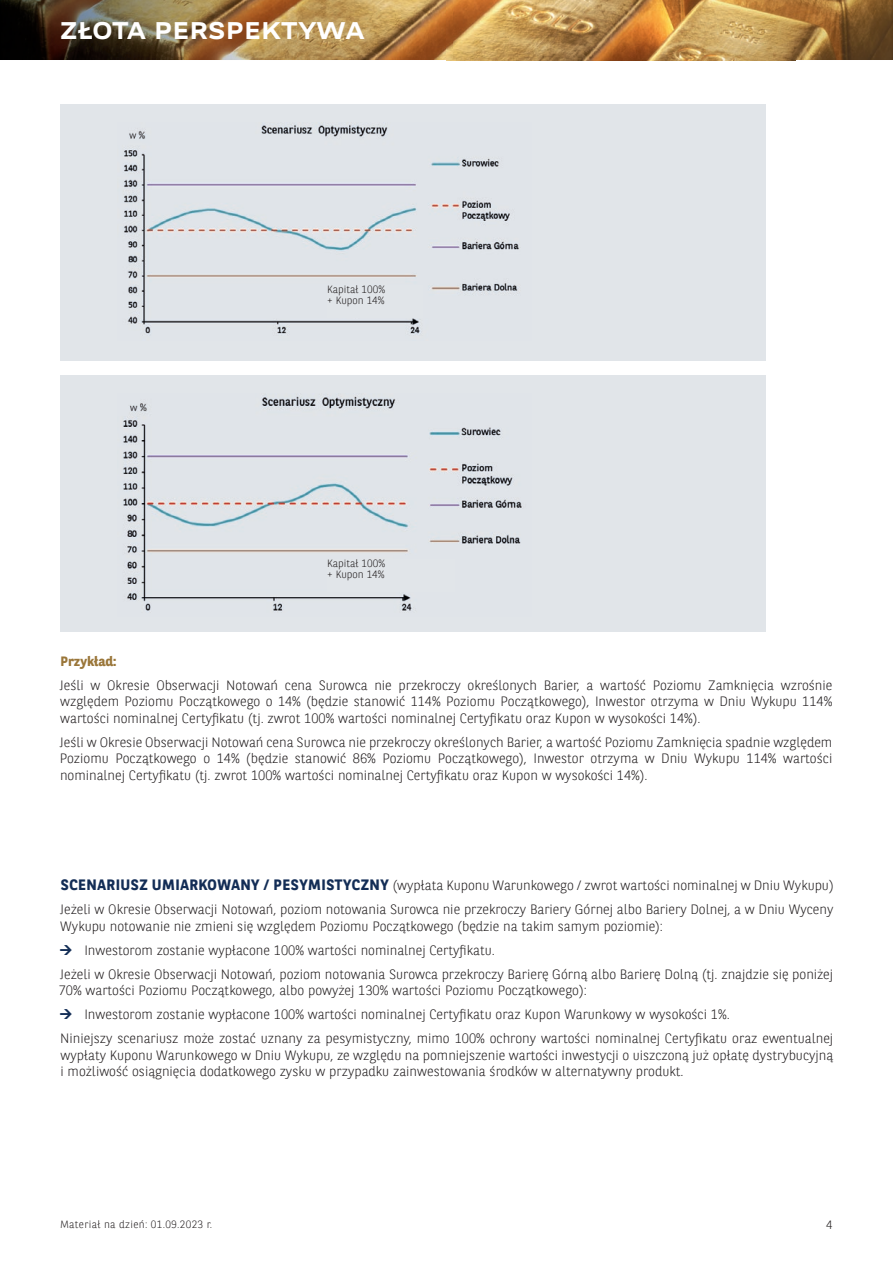
<style>
.page{position:relative;width:893px;height:1263px;background:#fff}
.page>*{position:absolute;margin:0;border:0;box-sizing:border-box;transform-origin:0 0}
.t1{font:700 24px "BNPP Expanded Sans";letter-spacing:.01em;color:#fff}
.t2{font:300 13.5px/16.5px "BNPP Sans";color:#231f20;text-align:justify}
.t3{font:700 13.5px "BNPP Sans";color:#9a7639}
.t4{font:300 12px "BNPP Sans";color:#231f20}
.t5{font:300 10.5px/11.6px "BNPP Sans";color:#231f20}
.t6{font:300 10.5px "BNPP Sans";letter-spacing:.03em;color:#231f20}
.s1{font-weight:700;font-size:15px;color:#132d56}
</style>
<div class="page">
<img style="left:0;top:59px;width:795px;height:1px">
<img style="left:0;top:0;width:795px;height:59px">
<img style="left:795px;top:0;width:98px;height:60px">
<div style="left:60px;top:104px;width:706px;height:256px;background:#e1e5e9"></div>
<div style="left:60px;top:375px;width:706px;height:256px;background:#e1e5e9"></div>
<img style="left:124px;top:124px;width:395px;height:210px">
<img style="left:123px;top:396px;width:399px;height:215px">
<div style="left:327px;top:285px;width:96px;height:33px;background:#e1e5e9"></div>
<div style="left:327px;top:559px;width:127px;height:32px;background:#e1e5e9"></div>
<h1 class="t1" style="left:60px;top:14px;width:306px">ZŁOTA PERSPEKTYWA</h1>
<p class="t5" style="left:327px;top:283px;width:59px">Kapitał 100% + Kupon 14%</p>
<p class="t5" style="left:327px;top:557px;width:59px">Kapitał 100% + Kupon 14%</p>
<p class="t3" style="left:60px;top:652px;width:57px">Przykład:</p>
<p class="t2" style="left:60px;top:676px;width:774px">Jeśli w Okresie Obserwacji Notowań cena Surowca nie przekroczy określonych Barier, a wartość Poziomu Zamknięcia wzrośnie względem Poziomu Początkowego o 14% (będzie stanowić 114% Poziomu Początkowego), Inwestor otrzyma w Dniu Wykupu 114% wartości nominalnej Certyfikatu (tj. zwrot 100% wartości nominalnej Certyfikatu oraz Kupon w wysokości 14%).</p>
<p class="t2" style="left:60px;top:733px;width:774px">Jeśli w Okresie Obserwacji Notowań cena Surowca nie przekroczy określonych Barier, a wartość Poziomu Zamknięcia spadnie względem Poziomu Początkowego o 14% (będzie stanowić 86% Poziomu Początkowego), Inwestor otrzyma w Dniu Wykupu 114% wartości nominalnej Certyfikatu (tj. zwrot 100% wartości nominalnej Certyfikatu oraz Kupon w wysokości 14%).</p>
<p class="t2" style="left:60px;top:873px;width:775px;line-height:24px"><span class="s1">SCENARIUSZ UMIARKOWANY / PESYMISTYCZNY</span> (wypłata Kuponu Warunkowego / zwrot wartości nominalnej w Dniu Wykupu)<br>Jeżeli w Okresie Obserwacji Notowań, poziom notowania Surowca nie przekroczy Bariery Górnej albo Bariery Dolnej, a w Dniu Wyceny</p>
<p class="t2" style="left:60px;top:917px;width:604px">Wykupu notowanie nie zmieni się względem Poziomu Początkowego (będzie na takim samym poziomie):</p>
<p class="t2" style="left:84px;top:941px;width:412px">Inwestorom zostanie wypłacone 100% wartości nominalnej Certyfikatu.</p>
<p class="t2" style="left:60px;top:965px;width:774px">Jeżeli w Okresie Obserwacji Notowań, poziom notowania Surowca przekroczy Barierę Górną albo Barierę Dolną (tj. znajdzie się poniżej</p>
<p class="t2" style="left:59px;top:981px;width:529px">70% wartości Poziomu Początkowego, albo powyżej 130% wartości Poziomu Początkowego):</p>
<p class="t2" style="left:84px;top:1005px;width:647px">Inwestorom zostanie wypłacone 100% wartości nominalnej Certyfikatu oraz Kupon Warunkowy w wysokości 1%.</p>
<p class="t2" style="left:60px;top:1029px;width:774px">Niniejszy scenariusz może zostać uznany za pesymistyczny, mimo 100% ochrony wartości nominalnej Certyfikatu oraz ewentualnej</p>
<p class="t2" style="left:61px;top:1046px;width:774px">wypłaty Kuponu Warunkowego w Dniu Wykupu, ze względu na pomniejszenie wartości inwestycji o uiszczoną już opłatę dystrybucyjną i możliwość osiągnięcia dodatkowego zysku w przypadku zainwestowania środków w alternatywny produkt.</p>
<p class="t6" style="left:60px;top:1217px;width:154px">Materiał na dzień: 01.09.2023 r.</p>
<p class="t4" style="left:826px;top:1216px;width:8px">4</p>
</div>
